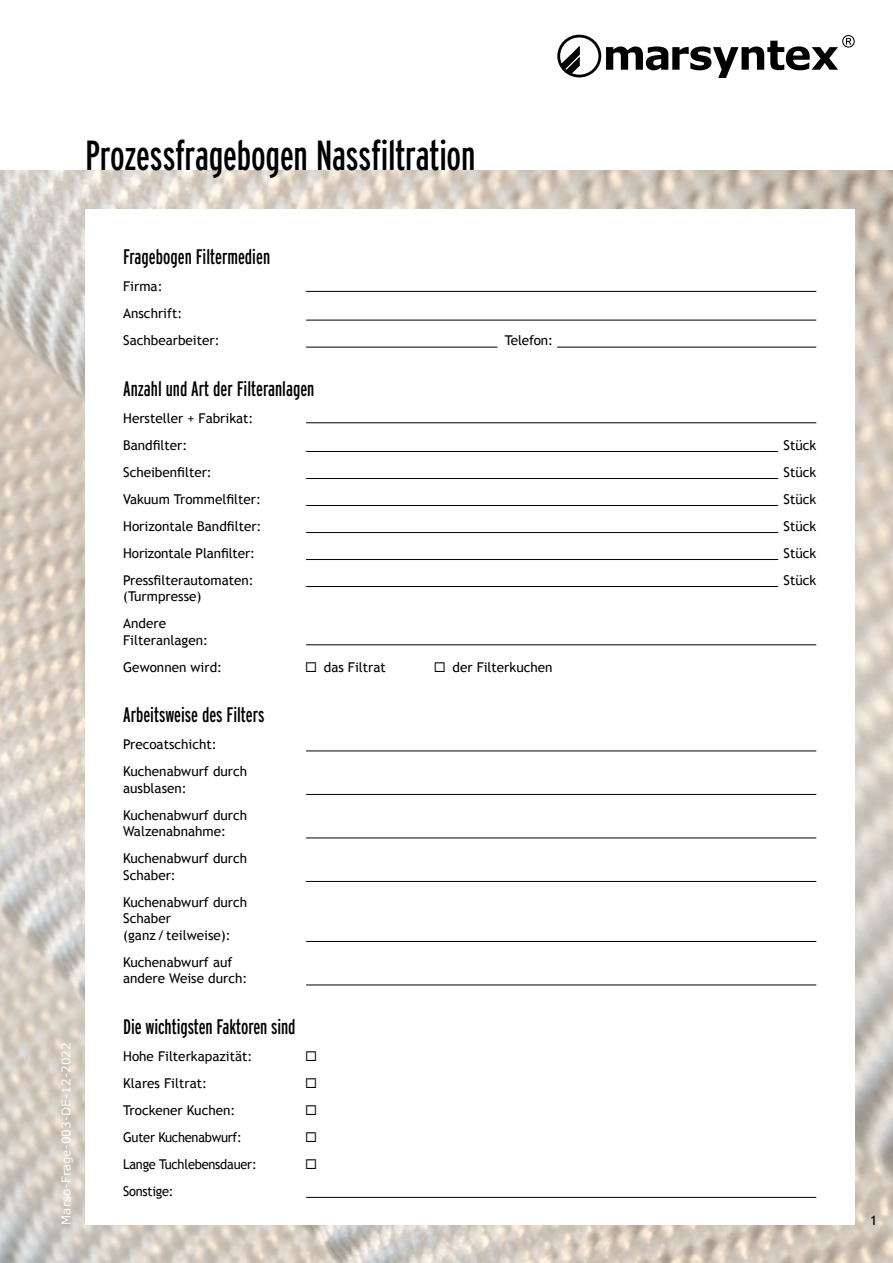
<style>
.page{position:relative;width:893px;height:1263px;background:#fff}
.page>*{position:absolute;margin:0;border:0;box-sizing:border-box;transform-origin:0 0}
.t1{font:42px "Interstate Compressed";letter-spacing:-.005em;color:#000}
.t2{font:21px "Interstate Compressed";color:#000}
.t3{font:13.5px/27px "Trebuchet MS";color:#000}
.t4{font:13.5px "Trebuchet MS";color:#000;scale:.95 1}
.t5{font:13.5px "Trebuchet MS";letter-spacing:-.02em;color:#000;scale:.95 1}
.t6{font:12px "Verdana";color:#fff}
</style>
<div class="page">
<img style="left:0;top:170px;width:893px;height:1093px">
<div style="left:557px;top:35px;width:44px;height:42px;border:3px solid #000;border-radius:50%"></div>
<svg style="left:561px;top:46px;width:19px;height:29px"></svg>
<svg style="left:606px;top:35px;width:249px;height:43px"></svg>
<div style="left:85px;top:209px;width:770px;height:1016px;background:#fff"></div>
<hr style="left:306px;top:291px;width:510px;height:1px;background:#000">
<hr style="left:306px;top:320px;width:510px;height:1px;background:#000">
<hr style="left:306px;top:347px;width:191px;height:1px;background:#000">
<hr style="left:557px;top:347px;width:259px;height:1px;background:#000">
<hr style="left:306px;top:422px;width:510px;height:1px;background:#000">
<hr style="left:306px;top:451px;width:472px;height:1px;background:#000">
<hr style="left:306px;top:478px;width:472px;height:1px;background:#000">
<hr style="left:306px;top:505px;width:472px;height:1px;background:#000">
<hr style="left:306px;top:532px;width:472px;height:1px;background:#000">
<hr style="left:306px;top:559px;width:472px;height:1px;background:#000">
<hr style="left:306px;top:586px;width:472px;height:1px;background:#000">
<hr style="left:306px;top:644px;width:510px;height:1px;background:#000">
<hr style="left:306px;top:750px;width:510px;height:1px;background:#000">
<hr style="left:306px;top:794px;width:510px;height:1px;background:#000">
<hr style="left:306px;top:837px;width:510px;height:1px;background:#000">
<hr style="left:306px;top:881px;width:510px;height:1px;background:#000">
<hr style="left:306px;top:941px;width:510px;height:1px;background:#000">
<hr style="left:306px;top:984px;width:510px;height:1px;background:#000">
<hr style="left:306px;top:1197px;width:510px;height:1px;background:#000">
<h1 class="t1" style="left:85px;top:132px;width:392px">Prozessfragebogen Nassfiltration</h1>
<p class="t6" style="left:58px;top:1225px;width:184px;rotate:-90deg">Marso-Frage-003-DE-12-2022</p>
<h2 class="t2" style="left:123px;top:245px;width:148px">Fragebogen Filtermedien</h2>
<p class="t3" style="left:123px;top:273px;width:98px">Firma:<br>Anschrift:<br>Sachbearbeiter:</p>
<h2 class="t2" style="left:123px;top:377px;width:193px">Anzahl und Art der Filteranlagen</h2>
<p class="t3" style="left:123px;top:405px;width:132px">Hersteller + Fabrikat:<br>Bandfilter:</p>
<p class="t3" style="left:505px;top:327px;width:50px">Telefon:</p>
<p class="t3" style="left:784px;top:432px;width:34px">Stück</p>
<p class="t3" style="left:123px;top:459px;width:90px">Scheibenfilter:</p>
<p class="t3" style="left:784px;top:459px;width:34px">Stück</p>
<p class="t3" style="left:123px;top:486px;width:139px">Vakuum Trommelfilter:</p>
<p class="t3" style="left:784px;top:486px;width:34px">Stück</p>
<p class="t3" style="left:123px;top:513px;width:140px">Horizontale Bandfilter:</p>
<p class="t3" style="left:784px;top:513px;width:34px">Stück</p>
<p class="t3" style="left:123px;top:540px;width:133px">Horizontale Planfilter:</p>
<p class="t3" style="left:784px;top:540px;width:34px">Stück</p>
<p class="t3" style="left:123px;top:567px;width:132px">Pressfilterautomaten:</p>
<p class="t3" style="left:784px;top:567px;width:34px">Stück</p>
<p class="t3" style="left:123px;top:583px;width:80px">(Turmpresse)<br>Andere</p>
<p class="t3" style="left:123px;top:627px;width:100px">Filteranlagen:<br>Gewonnen wird:</p>
<p class="t3" style="left:305px;top:654px;width:82px">◻ das Filtrat</p>
<p class="t3" style="left:434px;top:654px;width:120px">◻ der Filterkuchen</p>
<h2 class="t2" style="left:123px;top:703px;width:143px">Arbeitsweise des Filters</h2>
<p class="t3" style="left:123px;top:731px;width:126px">Precoatschicht:<br>Kuchenabwurf durch</p>
<p class="t3" style="left:123px;top:775px;width:126px">ausblasen:<br>Kuchenabwurf durch</p>
<p class="t3" style="left:123px;top:818px;width:126px">Walzenabnahme:<br>Kuchenabwurf durch</p>
<p class="t3" style="left:123px;top:862px;width:126px">Schaber:<br>Kuchenabwurf durch</p>
<p class="t3" style="left:123px;top:910px;width:109px;line-height:16.5px">Schaber (ganz/teilweise):</p>
<p class="t3" style="left:123px;top:954px;width:126px;line-height:16.5px">Kuchenabwurf auf andere Weise durch:</p>
<h2 class="t2" style="left:123px;top:1014px;width:174px">Die wichtigsten Faktoren sind</h2>
<p class="t3" style="left:123px;top:1042px;width:131px">Hohe Filterkapazität:</p>
<p class="t3" style="left:123px;top:1069px;width:85px">Klares Filtrat:</p>
<p class="t3" style="left:123px;top:1096px;width:114px">Trockener Kuchen:</p>
<p class="t5" style="left:123px;top:1129px;width:126px">Guter Kuchenabwurf:</p>
<p class="t4" style="left:123px;top:1156px;width:142px">Lange Tuchlebensdauer:</p>
<p class="t4" style="left:123px;top:1183px;width:55px">Sonstige:</p>
<p class="t3" style="left:870px;top:1206px;width:9px">1</p>
</div>
